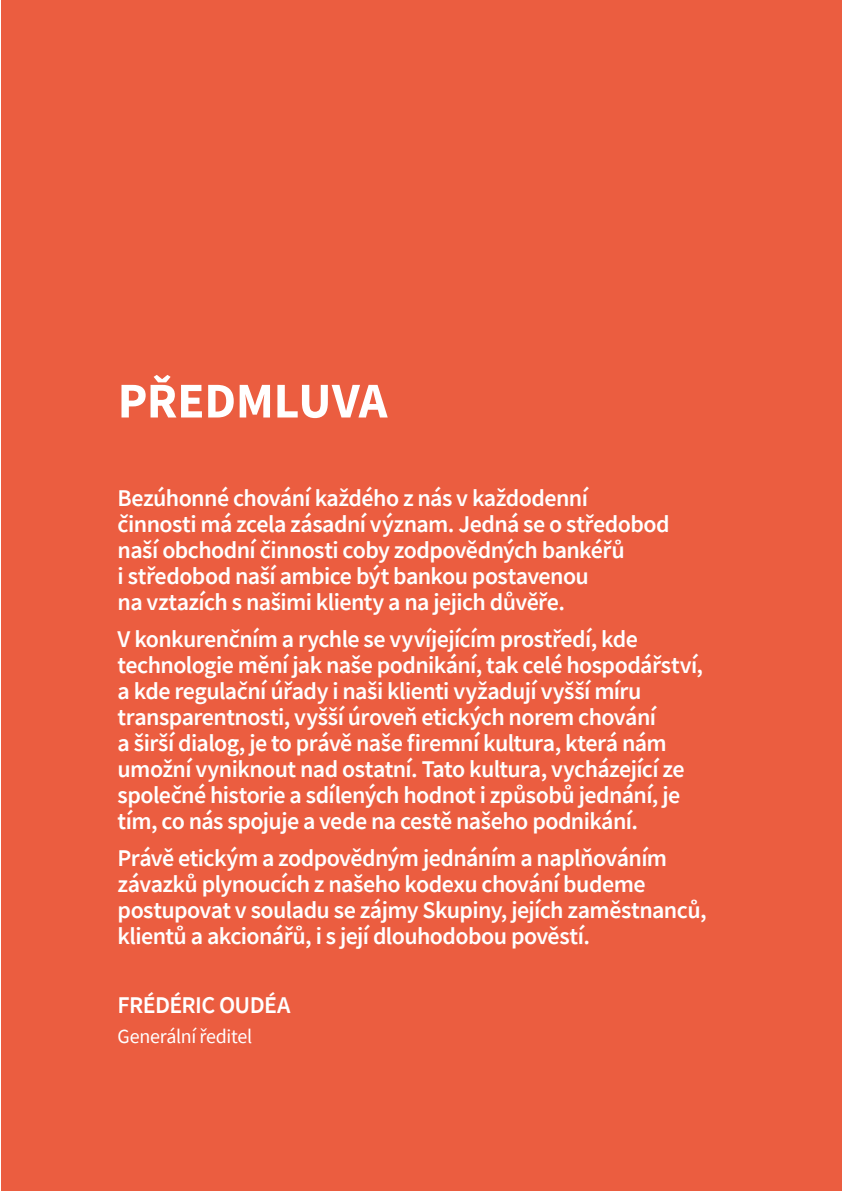
<style>
.page{position:relative;width:842px;height:1191px;background:#fff}
.page>*{position:absolute;margin:0;border:0;box-sizing:border-box;transform-origin:0 0}
.t1{font:700 50px "Source Sans Pro";letter-spacing:-.005em;color:#fff}
.t2{font:600 24px/26px "Source Sans Pro";letter-spacing:-.025em;color:#fff}
.t3{font:20px "Source Sans Pro";letter-spacing:-.015em;color:#fff}
</style>
<div class="page">
<div style="left:1px;top:0;width:841px;height:1191px;background:#eb5d40"></div>
<h1 class="t1" style="left:118px;top:367px;width:271px">PŘEDMLUVA</h1>
<p class="t2" style="left:118px;top:484px;width:553px">Bezúhonné chování každého z nás v každodenní činnosti má zcela zásadní význam. Jedná se o středobod naší obchodní činnosti coby zodpovědných bankéřů<br>i středobod naší ambice být bankou postavenou<br>na vztazích s našimi klienty a na jejich důvěře.</p>
<p class="t2" style="left:118px;top:626px;width:587px">V konkurenčním a rychle se vyvíjejícím prostředí, kde technologie mění jak naše podnikání, tak celé hospodářství, a kde regulační úřady i naši klienti vyžadují vyšší míru transparentnosti, vyšší úroveň etických norem chování<br>a širší dialog, je to právě naše firemní kultura, která nám umožní vyniknout nad ostatní. Tato kultura, vycházející ze společné historie a sdílených hodnot i způsobů jednání, je tím, co nás spojuje a vede na cestě našeho podnikání.</p>
<p class="t2" style="left:118px;top:845px;width:590px">Právě etickým a zodpovědným jednáním a naplňováním závazků plynoucích z našeho kodexu chování budeme postupovat v souladu se zájmy Skupiny, jejích zaměstnanců, klientů a akcionářů, i s její dlouhodobou pověstí.</p>
<p class="t2" style="left:118px;top:991px;width:174px">FRÉDÉRIC OUDÉA</p>
<p class="t3" style="left:118px;top:1023px;width:136px">Generální ředitel</p>
</div>
